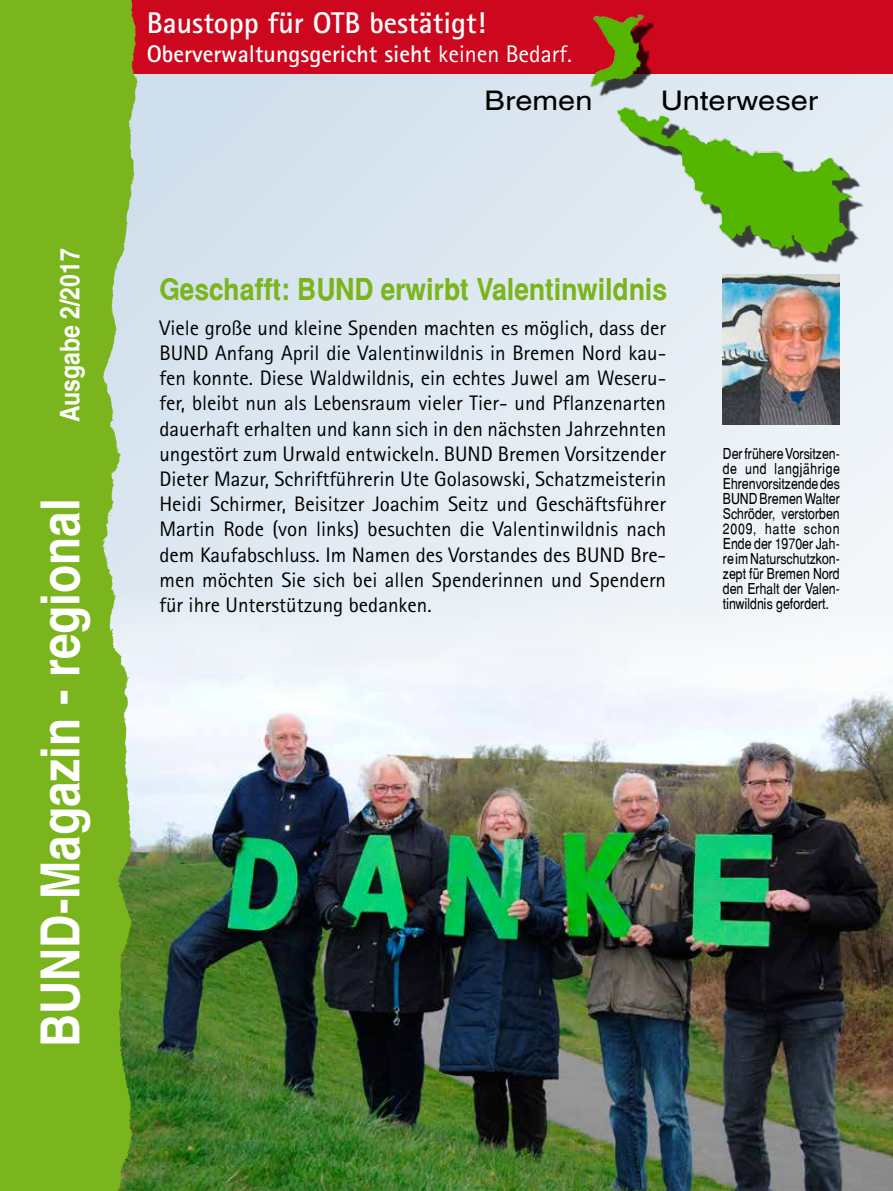
<style>
.page{position:relative;width:893px;height:1191px;background:#fff}
.page>*{position:absolute;margin:0;border:0;box-sizing:border-box;transform-origin:0 0}
.t1{font:700 54px "Switzerland";color:#fff;scale:.85 1}
.t2{font:700 30px "Switzerland Narrow";color:#7ab51d;scale:1.07 1}
.t3{font:700 30px "Agfa Rotis Sans Serif";color:#fff}
.t4{font:27px "Switzerland Plain";color:#000;scale:1.14 1}
.t5{font:700 27px "Switzerland";color:#fff;scale:.85 1}
.t6{font:700 24px "Agfa Rotis Sans Serif";color:#fff}
.t7{font:21px/25.2px "Agfa Rotis Sans Serif";color:#000;text-align:justify}
.t8{font:15px/15px "Switzerland Narrow Plain";color:#000;text-align:justify}
.s1{font-weight:400}
</style>
<div class="page">
<svg style="left:147px;top:74px;width:746px;height:515px;fill:#dfe9f2"></svg>
<div style="left:0;top:0;width:893px;height:74px;background:#cd071e"></div>
<img style="left:147px;top:589px;width:746px;height:602px">
<img style="left:0;top:0;width:147px;height:1191px">
<img style="left:536px;top:14px;width:357px;height:260px">
<img style="left:723px;top:274px;width:117px;height:151px">
<p class="t5" style="left:54px;top:422px;width:206px;rotate:-90deg">Ausgabe 2/2017</p>
<h1 class="t1" style="left:28px;top:1047px;width:647px;rotate:-90deg">BUND-Magazin - regional</h1>
<h2 class="t3" style="left:147px;top:4px;width:340px">Baustopp für OTB bestätigt!</h2>
<p class="t6" style="left:147px;top:39px;width:427px">Oberverwaltungsgericht sieht <span class="s1">keinen Bedarf.</span></p>
<p class="t4" style="left:485px;top:84px;width:96px">Bremen</p>
<p class="t4" style="left:661px;top:84px;width:140px">Unterweser</p>
<h2 class="t2" style="left:159px;top:271px;width:476px">Geschafft: BUND erwirbt Valentinwildnis</h2>
<p class="t7" style="left:159px;top:315px;width:508px">Viele große und kleine Spenden machten es möglich, dass der BUND Anfang April die Valentinwildnis in Bremen Nord kau&shy;fen konnte. Diese Waldwildnis, ein echtes Juwel am Weseru&shy;fer, bleibt nun als Lebensraum vieler Tier- und Pflanzenarten dauerhaft erhalten und kann sich in den nächsten Jahrzehnten ungestört zum Urwald entwickeln. BUND Bremen Vorsitzender Dieter Mazur, Schriftführerin Ute Golasowski, Schatzmeisterin Heidi Schirmer, Beisitzer Joachim Seitz und Geschäftsführer Martin Rode (von links) besuchten die Valentinwildnis nach dem Kaufabschluss. Im Namen des Vorstandes des BUND Bre&shy;men möchten Sie sich bei allen Spenderinnen und Spendern für ihre Unterstützung bedanken.</p>
<p class="t8" style="left:723px;top:446px;width:119px">Der frühere Vorsitzen&shy;de und langjährige Ehrenvorsitzende des BUND Bremen Walter Schröder, verstorben 2009, hatte schon Ende der 1970er Jah&shy;re im Naturschutzkon&shy;zept für Bremen Nord den Erhalt der Valen&shy;tinwildnis gefordert.</p>
</div>
